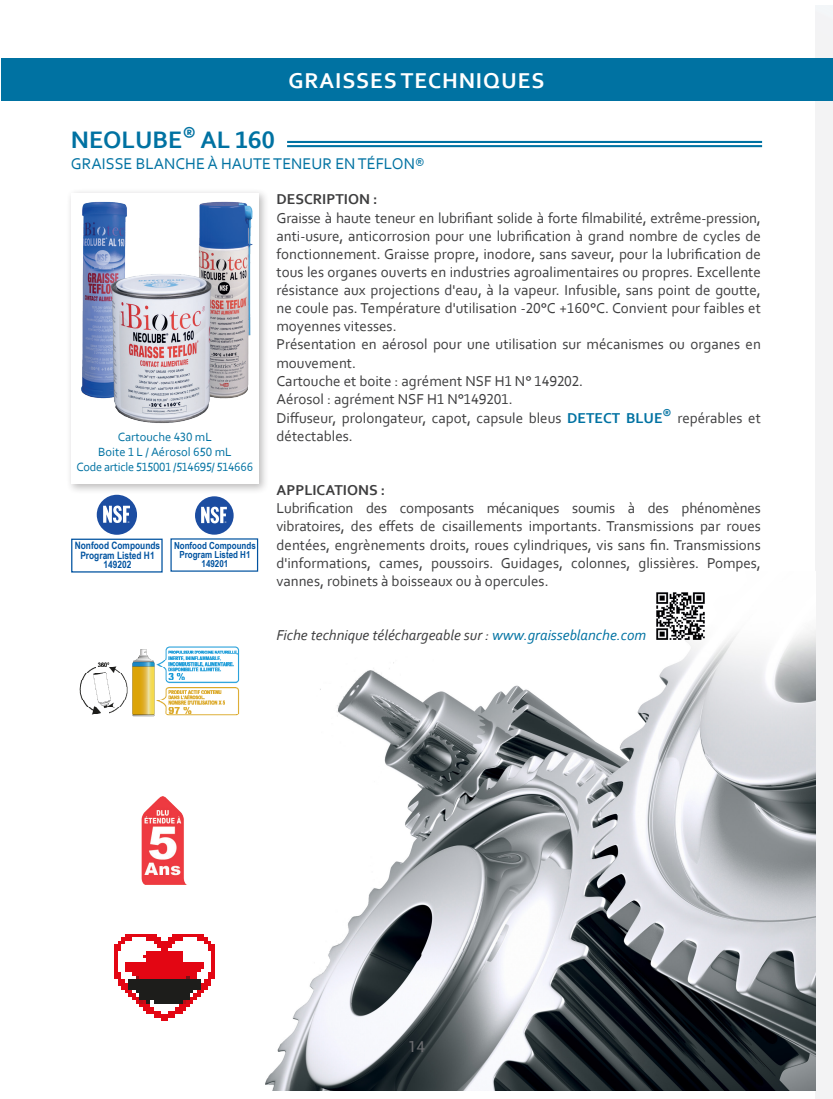
<style>
.page{position:relative;width:833px;height:1099px;background:#fff}
.page>*{position:absolute;margin:0;border:0;box-sizing:border-box;transform-origin:0 0}
.titre_français{font:700 25px "Corbel";color:#0072a2}
.titre_français-2{font:700 22.5px "Corbel";letter-spacing:.04em;color:#fff}
.titre_français-3{font:16.25px "Corbel";color:#0072a2}
.titre_français-4{font:15px/18.1px "Corbel";color:#3e3e3f;text-align:justify}
.titre_français-5{font:italic 15px "Corbel";color:#3e3e3f}
.titre_français-6{font:700 15px "Corbel";color:#3e3e3f}
.t1{font:15px "Roboto";color:#6c6d70}
.titre_français-7{font:12.5px "Corbel";letter-spacing:-.01em;color:#0072a2}
.t2{font:700 10.12px/9.5px "Arial Narrow";color:#0153a0;text-align:center}
.t3{font:700 9.75px/9.1px "Arial Narrow";color:#0153a0;text-align:center}
.t4{font:2.38px "Arial";color:#fff}
.t5{font:2.25px "Arial";color:#fff}
.s1{font-weight:700;color:#0072a2}
.s2{color:#0072a2}
</style>
<div class="page">
<div style="left:815px;top:5px;width:18px;height:1093px;background:#f3f3f4"></div>
<img style="left:251px;top:571px;width:564px;height:519px">
<div style="left:2px;top:58px;width:831px;height:43px;background:#0072a2"></div>
<div style="left:66px;top:188px;width:203px;height:306px;background:#231f20;opacity:.3"></div>
<div style="left:71px;top:193px;width:188px;height:291px;background:#fff"></div>
<img style="left:81px;top:201px;width:172px;height:222px">
<hr style="left:287px;top:141px;width:475px;height:2px;background:#0072a2">
<hr style="left:287px;top:145px;width:475px;height:2px;background:#0072a2">
<div style="left:71px;top:538px;width:92px;height:34px;border:1px solid #0153a0"></div>
<div style="left:97px;top:495px;width:40px;height:39px;background:#1c4da1;border-radius:50%"></div>
<svg style="left:103px;top:505px;width:27px;height:18px"></svg>
<div style="left:195px;top:496px;width:39px;height:38px;background:#1c4da1;border-radius:50%"></div>
<svg style="left:201px;top:506px;width:26px;height:17px"></svg>
<img style="left:142px;top:796px;width:44px;height:88px">
<img style="left:114px;top:934px;width:101px;height:85px">
<img style="left:79px;top:647px;width:161px;height:70px">
<img style="left:654px;top:589px;width:53px;height:53px">
<p class="titre_français-2" style="left:288px;top:67px;width:257px">GRAISSES TECHNIQUES</p>
<p class="titre_français" style="left:71px;top:124px;width:205px">NEOLUBE<sup>®</sup> AL 160</p>
<p class="titre_français-3" style="left:71px;top:154px;width:356px">GRAISSE BLANCHE À HAUTE TENEUR EN TÉFLON®</p>
<p class="titre_français-7" style="left:118px;top:429px;width:96px">Cartouche 430 mL</p>
<p class="titre_français-7" style="left:98px;top:444px;width:135px">Boite 1 L / Aérosol 650 mL</p>
<p class="titre_français-7" style="left:77px;top:459px;width:178px">Code article 515001 /514695/ 514666</p>
<p class="t4" style="left:128px;top:520px;width:3px">®</p>
<p class="t2" style="left:75px;top:540px;width:87px">Nonfood Compounds<br>Program Listed H1<br>149202</p>
<p class="t5" style="left:225px;top:521px;width:3px">®</p>
<p class="t3" style="left:174px;top:540px;width:83px">Nonfood Compounds<br>Program Listed H1<br>149201</p>
<p class="titre_français-6" style="left:276px;top:190px;width:102px">DESCRIPTION :</p>
<p class="titre_français-4" style="left:276px;top:208px;width:486px">Graisse à haute teneur en lubrifiant solide à forte filmabilité, extrême-pression, anti-usure, anticorrosion pour une lubrification à grand nombre de cycles de fonctionnement. Graisse propre, inodore, sans saveur, pour la lubrification de tous les organes ouverts en industries agroalimentaires ou propres. Excellente résistance aux projections d'eau, à la vapeur. Infusible, sans point de goutte, ne coule pas. Température d'utilisation -20°C +160°C. Convient pour faibles et moyennes vitesses.</p>
<p class="titre_français-4" style="left:276px;top:335px;width:486px">Présentation en aérosol pour une utilisation sur mécanismes ou organes en mouvement.</p>
<p class="titre_français-4" style="left:276px;top:371px;width:308px">Cartouche et boite : agrément NSF H1 N° 149202.</p>
<p class="titre_français-4" style="left:276px;top:389px;width:238px">Aérosol : agrément NSF H1 N°149201.</p>
<p class="titre_français-4" style="left:276px;top:408px;width:486px">Diffuseur, prolongateur, capot, capsule bleus <span class="s1">DETECT BLUE</span><sup>®</sup> repérables et détectables.</p>
<p class="titre_français-6" style="left:276px;top:481px;width:110px">APPLICATIONS :</p>
<p class="titre_français-4" style="left:276px;top:499px;width:486px">Lubrification des composants mécaniques soumis à des phénomènes vibratoires, des effets de cisaillements importants. Transmissions par roues dentées, engrènements droits, roues cylindriques, vis sans fin. Transmissions d'informations, cames, poussoirs. Guidages, colonnes, glissières. Pompes, vannes, robinets à boisseaux ou à opercules.</p>
<p class="titre_français-5" style="left:276px;top:625px;width:371px">Fiche technique téléchargeable sur : <span class="s2">www.graisseblanche.com</span></p>
<p class="t1" style="left:408px;top:1035px;width:18px">14</p>
</div>
